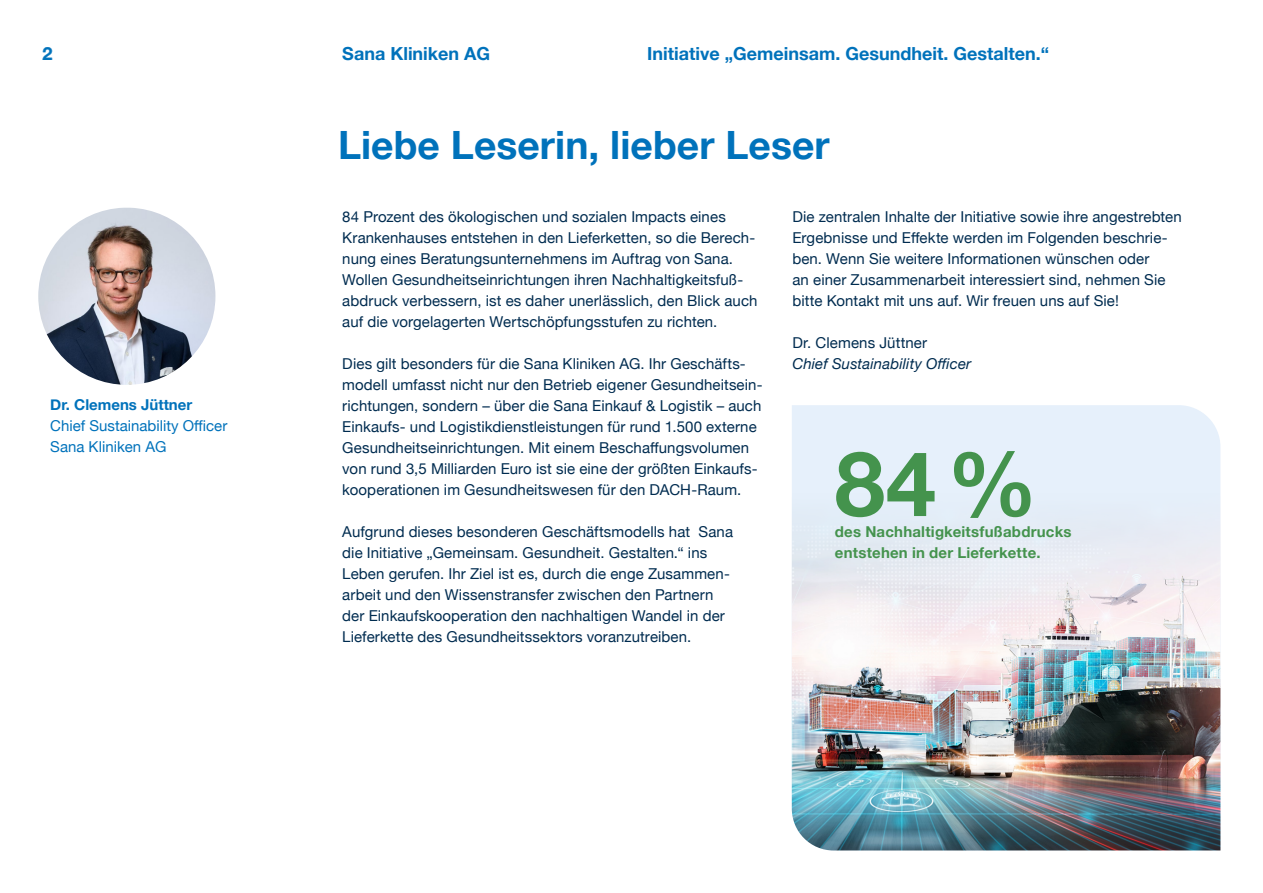
<style>
.page{position:relative;width:1263px;height:893px;background:#fff}
.page>*{position:absolute;margin:0;border:0;box-sizing:border-box;transform-origin:0 0}
.Abschnittstitel_Seite___schwarz{font:700 90px "Helvetica Neue";color:#44934d}
.Headline_1{font:700 39px "Helvetica Neue";letter-spacing:.005em;color:#0072bb}
.Abschnittstitel_Seite___schwarz-2{font:700 18px "Helvetica Neue";color:#0072bb}
.Fließtext{font:15px/21px "Helvetica Neue";letter-spacing:.005em;color:#002c50}
.Abschnittstitel_Seite___schwarz-3{font:15px/21px "Helvetica Neue";color:#0072bb}
.Abschnittstitel_Seite___schwarz-4{font:700 15px/21px "Helvetica Neue";letter-spacing:.015em;color:#44934d}
.Fließtext-2{font:italic 15px "Helvetica Neue";letter-spacing:.01em;color:#002c50}
.s1{font-weight:700}
</style>
<div class="page">
<div style="left:792px;top:405px;width:428px;height:89px;background:#e6f0fb"></div>
<img style="left:792px;top:494px;width:428px;height:356px">
<img style="left:38px;top:208px;width:177px;height:177px;border-radius:88px">
<p class="Abschnittstitel_Seite___schwarz-2" style="left:43px;top:40px;width:12px">2</p>
<p class="Abschnittstitel_Seite___schwarz-2" style="left:342px;top:40px;width:149px">Sana Kliniken AG</p>
<p class="Abschnittstitel_Seite___schwarz-2" style="left:647px;top:40px;width:403px">Initiative „Gemeinsam. Gesundheit. Gestalten.“</p>
<p class="Abschnittstitel_Seite___schwarz-3" style="left:50px;top:395px;width:179px"><span class="s1">Dr. Clemens Jüttner<br></span>Chief Sustainability Officer</p>
<p class="Abschnittstitel_Seite___schwarz-3" style="left:50px;top:437px;width:118px">Sana Kliniken AG</p>
<p class="Headline_1" style="left:338px;top:115px;width:493px">Liebe Leserin, lieber Leser</p>
<p class="Fließtext" style="left:342px;top:207px;width:417px">84 Prozent des ökologischen und sozialen Impacts eines Krankenhauses entstehen in den Lieferketten, so die Berech&shy;nung eines Beratungsunternehmens im Auftrag von Sana.<br>Wollen Gesundheitseinrichtungen ihren Nachhaltigkeitsfuß&shy;abdruck verbessern, ist es daher unerlässlich, den Blick auch auf die vorgelagerten Wertschöpfungsstufen zu richten.</p>
<p class="Fließtext" style="left:342px;top:354px;width:422px">Dies gilt besonders für die Sana Kliniken AG. Ihr Geschäfts&shy;modell umfasst nicht nur den Betrieb eigener Gesundheitsein&shy;richtungen, sondern – über die Sana Einkauf &amp; Logistik – auch Einkaufs- und Logistikdienstleistungen für rund 1.500 externe Gesundheitseinrichtungen. Mit einem Beschaffungsvolumen von rund 3,5 Milliarden Euro ist sie eine der größten Einkaufs&shy;kooperationen im Gesundheitswesen für den DACH-Raum.</p>
<p class="Fließtext" style="left:342px;top:522px;width:392px">Aufgrund dieses besonderen Geschäftsmodells hat Sana die Initiative „Gemeinsam. Gesundheit. Gestalten.“ ins Leben gerufen. Ihr Ziel ist es, durch die enge Zusammen&shy;arbeit und den Wissenstransfer zwischen den Partnern der Einkaufskooperation den nachhaltigen Wandel in der Lieferkette des Gesundheitssektors voranzutreiben.</p>
<p class="Fließtext" style="left:792px;top:207px;width:391px">Die zentralen Inhalte der Initiative sowie ihre angestrebten Ergebnisse und Effekte werden im Folgenden beschrie&shy;ben. Wenn Sie weitere Informationen wünschen oder<br>an einer Zusammenarbeit interessiert sind, nehmen Sie bitte Kontakt mit uns auf. Wir freuen uns auf Sie!</p>
<p class="Fließtext" style="left:792px;top:333px;width:136px">Dr. Clemens Jüttner</p>
<p class="Fließtext-2" style="left:792px;top:353px;width:180px">Chief Sustainability Officer</p>
<p class="Abschnittstitel_Seite___schwarz" style="left:835px;top:413px;width:204px">84%</p>
<p class="Abschnittstitel_Seite___schwarz-4" style="left:835px;top:522px;width:238px">des Nachhaltigkeitsfußabdrucks entstehen in der Lieferkette.</p>
</div>
